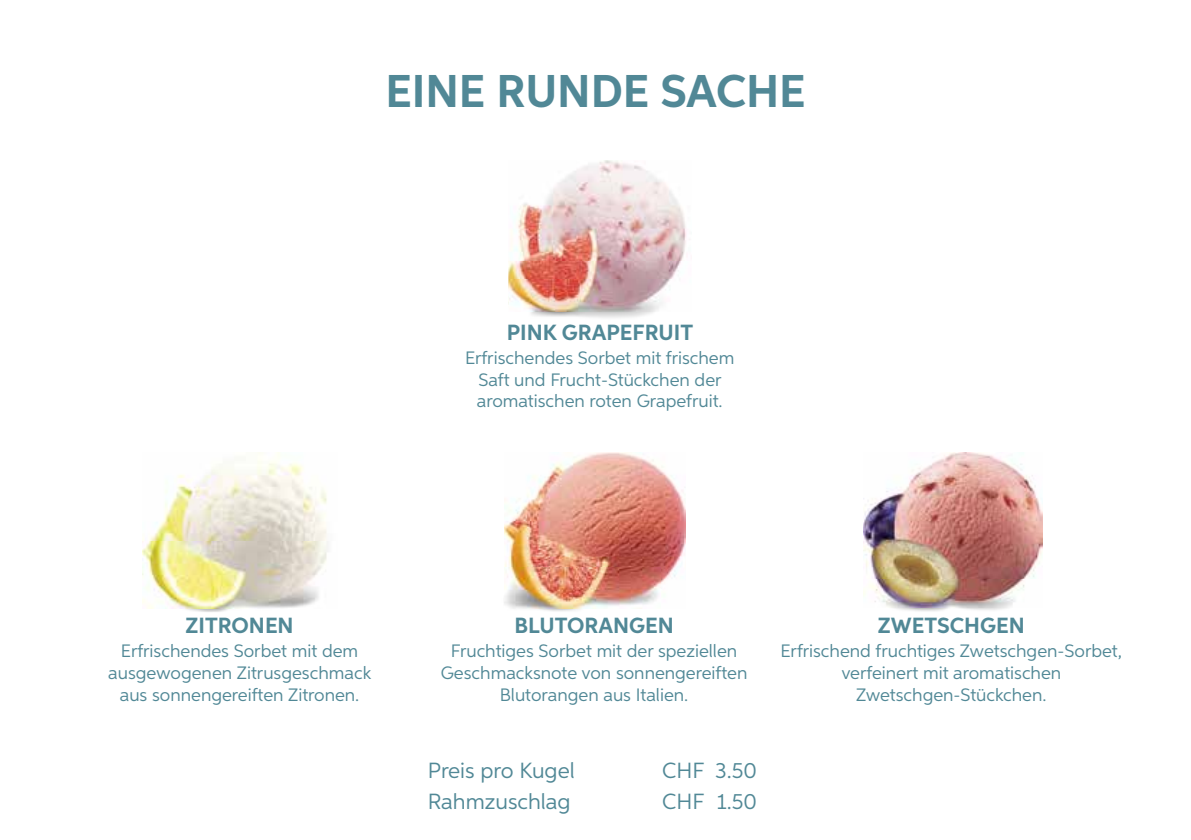
<style>
.page{position:relative;width:1191px;height:840px;background:#fff}
.page>*{position:absolute;margin:0;border:0;box-sizing:border-box;transform-origin:0 0}
.t1{font:700 46px "Aspira";color:#518896}
.t2{font:700 22px "Aspira";color:#518896}
.t3{font:22px "Aspira";color:#518896}
.t4{font:18px/21.6px "Aspira";color:#518896;text-align:center}
</style>
<div class="page">
<img style="left:530px;top:311px;width:125px;height:7px">
<img style="left:508px;top:160px;width:179px;height:151px">
<img style="left:142px;top:541px;width:98px;height:71px">
<img style="left:143px;top:452px;width:185px;height:156px">
<img style="left:512px;top:608px;width:84px;height:3px">
<img style="left:504px;top:452px;width:182px;height:133px">
<img style="left:504px;top:566px;width:156px;height:42px">
<img style="left:863px;top:452px;width:179px;height:155px">
<h1 class="t1" style="left:385px;top:63px;width:422px">EINE RUNDE SACHE</h1>
<p class="t2" style="left:507px;top:319px;width:188px">PINK GRAPEFRUIT</p>
<p class="t4" style="left:465px;top:346px;width:271px">Erfrischendes Sorbet mit frischem<br>Saft und Frucht-Stückchen der aromatischen roten Grapefruit.</p>
<p class="t2" style="left:185px;top:612px;width:110px">ZITRONEN</p>
<p class="t4" style="left:108px;top:639px;width:264px">Erfrischendes Sorbet mit dem ausgewogenen Zitrusgeschmack aus sonnengereiften Zitronen.</p>
<p class="t2" style="left:514px;top:612px;width:161px">BLUTORANGEN</p>
<p class="t4" style="left:441px;top:639px;width:308px">Fruchtiges Sorbet mit der speziellen<br>Geschmacksnote von sonnengereiften<br>Blutorangen aus Italien.</p>
<p class="t3" style="left:428px;top:756px;width:148px">Preis pro Kugel</p>
<p class="t3" style="left:662px;top:756px;width:96px">CHF 3.50</p>
<p class="t3" style="left:428px;top:787px;width:144px">Rahmzuschlag</p>
<p class="t3" style="left:662px;top:787px;width:96px">CHF 1.50</p>
<p class="t2" style="left:878px;top:612px;width:148px">ZWETSCHGEN</p>
<p class="t4" style="left:780px;top:639px;width:343px">Erfrischend fruchtiges Zwetschgen-Sorbet, verfeinert mit aromatischen<br>Zwetschgen-Stückchen.</p>
</div>
